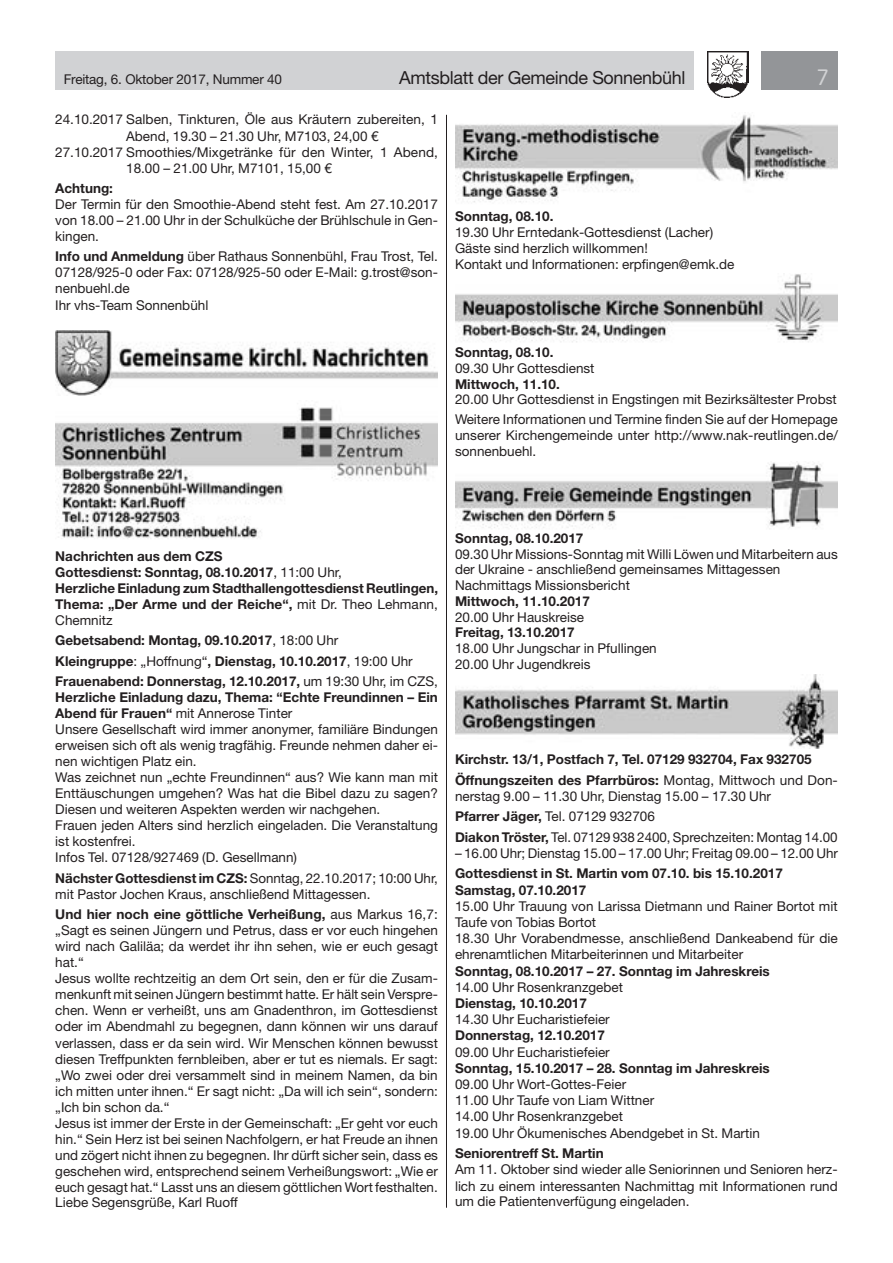
<style>
.page{position:relative;width:893px;height:1263px;background:#fff}
.page>*{position:absolute;margin:0;border:0;box-sizing:border-box;transform-origin:0 0}
.t1{font:21px "Neo Sans Std";color:#d1d2d4}
.t2{font:18px "Helvetica Neue LT Std";letter-spacing:-.02em;color:#231f20}
.t3{font:13.5px/16px "Helvetica Neue LT Std";color:#231f20}
.t4{font:700 13.5px/16px "Helvetica Neue LT Std";color:#231f20}
.s1{font-weight:700}
.s2{font-weight:400}
</style>
<div class="page">
<div style="left:55px;top:51px;width:639px;height:38px;background:#d1d2d4"></div>
<div style="left:761px;top:51px;width:77px;height:38px;background:#939598"></div>
<img style="left:707px;top:51px;width:41px;height:47px">
<img style="left:55px;top:331px;width:383px;height:64px">
<img style="left:55px;top:407px;width:383px;height:132px">
<img style="left:455px;top:115px;width:383px;height:88px">
<img style="left:455px;top:274px;width:383px;height:68px">
<img style="left:455px;top:461px;width:383px;height:67px">
<img style="left:455px;top:674px;width:383px;height:74px">
<hr style="left:446px;top:115px;width:1px;height:1093px;background:#231f20">
<p class="t3" style="left:64px;top:71px;width:220px">Freitag, 6. Oktober 2017, Nummer 40</p>
<h2 class="t2" style="left:399px;top:67px;width:288px">Amtsblatt der Gemeinde Sonnenbühl</h2>
<h1 class="t1" style="left:816px;top:64px;width:14px">7</h1>
<p class="t3" style="left:55px;top:111px;width:384px">24.10.2017 Salben, Tinkturen, Öle aus Kräutern zubereiten, 1</p>
<p class="t3" style="left:126px;top:127px;width:254px">Abend, 19.30 – 21.30 Uhr, M7103, 24,00 €</p>
<p class="t3" style="left:55px;top:144px;width:384px">27.10.2017 Smoothies/Mixgetränke für den Winter, 1 Abend,</p>
<p class="t3" style="left:126px;top:160px;width:207px">18.00 – 21.00 Uhr, M7101, 15,00 €</p>
<p class="t4" style="left:55px;top:180px;width:59px">Achtung:</p>
<p class="t3" style="left:55px;top:196px;width:384px;text-align:justify">Der Termin für den Smoothie-Abend steht fest. Am 27.10.2017 von 18.00 – 21.00 Uhr in der Schulküche der Brühlschule in Gen&shy;kingen.</p>
<p class="t3" style="left:55px;top:248px;width:384px"><span class="s1">Info und Anmeldung</span> über Rathaus Sonnenbühl, Frau Trost, Tel.<br>07128/925-0 oder Fax: 07128/925-50 oder E-Mail: g.trost@son&shy;nenbuehl.de<br>Ihr vhs-Team Sonnenbühl</p>
<p class="t4" style="left:455px;top:208px;width:100px">Sonntag, 08.10.</p>
<p class="t3" style="left:455px;top:224px;width:281px">19.30 Uhr Erntedank-Gottesdienst (Lacher)<br>Gäste sind herzlich willkommen!<br>Kontakt und Informationen: erpfingen@emk.de</p>
<p class="t4" style="left:455px;top:344px;width:100px">Sonntag, 08.10.</p>
<p class="t3" style="left:455px;top:360px;width:141px">09.30 Uhr Gottesdienst</p>
<p class="t4" style="left:455px;top:375px;width:106px">Mittwoch, 11.10.</p>
<p class="t3" style="left:455px;top:389px;width:384px;line-height:20px">20.00 Uhr Gottesdienst in Engstingen mit Bezirksältester Probst<br>Weitere Informationen und Termine finden Sie auf der Homepage</p>
<p class="t3" style="left:455px;top:427px;width:384px">unserer Kirchengemeinde unter http://www.nak-reutlingen.de/ sonnenbuehl.</p>
<p class="t4" style="left:55px;top:548px;width:384px">Nachrichten aus dem CZS<br>Gottesdienst: Sonntag, 08.10.2017<span class="s2">, 11:00 Uhr,<br></span>Herzliche Einladung zum Stadthallengottesdienst Reutlingen, Thema: „Der Arme und der Reiche“, <span class="s2">mit Dr. Theo Lehmann, Chemnitz</span></p>
<p class="t4" style="left:55px;top:630px;width:384px;line-height:20.2px">Gebetsabend: Montag, 09.10.2017<span class="s2">, 18:00 Uhr<br></span>Kleingruppe<span class="s2">: „Hoffnung“</span>, Dienstag, 10.10.2017<span class="s2">, 19:00 Uhr<br></span>Frauenabend: Donnerstag, 12.10.2017, <span class="s2">um 19:30 Uhr, im CZS,</span></p>
<p class="t3" style="left:55px;top:689px;width:384px"><span class="s1">Herzliche Einladung dazu, Thema: “Echte Freundinnen – Ein Abend für Frauen“</span> mit Annerose Tinter<br>Unsere Gesellschaft wird immer anonymer, familiäre Bindungen erweisen sich oft als wenig tragfähig. Freunde nehmen daher ei&shy;nen wichtigen Platz ein.<br>Was zeichnet nun „echte Freundinnen“ aus? Wie kann man mit Enttäuschungen umgehen? Was hat die Bibel dazu zu sagen?<br>Diesen und weiteren Aspekten werden wir nachgehen.<br>Frauen jeden Alters sind herzlich eingeladen. Die Veranstaltung ist kostenfrei.<br>Infos Tel. 07128/927469 (D. Gesellmann)</p>
<p class="t3" style="left:55px;top:870px;width:384px"><span class="s1">Nächster Gottesdienst im CZS:</span> Sonntag, 22.10.2017; 10:00 Uhr, mit Pastor Jochen Kraus, anschließend Mittagessen.</p>
<p class="t3" style="left:55px;top:906px;width:384px"><span class="s1">Und hier noch eine göttliche Verheißung,</span> aus Markus 16,7: „Sagt es seinen Jüngern und Petrus, dass er vor euch hingehen wird nach Galiläa; da werdet ihr ihn sehen, wie er euch gesagt hat.“<br>Jesus wollte rechtzeitig an dem Ort sein, den er für die Zusam&shy;menkunft mit seinen Jüngern bestimmt hatte. Er hält sein Verspre&shy;chen. Wenn er verheißt, uns am Gnadenthron, im Gottesdienst oder im Abendmahl zu begegnen, dann können wir uns darauf verlassen, dass er da sein wird. Wir Menschen können bewusst diesen Treffpunkten fernbleiben, aber er tut es niemals. Er sagt: „Wo zwei oder drei versammelt sind in meinem Namen, da bin ich mitten unter ihnen.“ Er sagt nicht: „Da will ich sein“, sondern: „Ich bin schon da.“<br>Jesus ist immer der Erste in der Gemeinschaft: „Er geht vor euch hin.“ Sein Herz ist bei seinen Nachfolgern, er hat Freude an ihnen und zögert nicht ihnen zu begegnen. Ihr dürft sicher sein, dass es geschehen wird, entsprechend seinem Verheißungswort: „Wie er euch gesagt hat.“ Lasst uns an diesem göttlichen Wort festhalten.<br>Liebe Segensgrüße, Karl Ruoff</p>
<p class="t4" style="left:455px;top:530px;width:130px">Sonntag, 08.10.2017</p>
<p class="t3" style="left:455px;top:546px;width:384px">09.30 Uhr Missions-Sonntag mit Willi Löwen und Mitarbeitern aus der Ukraine - anschließend gemeinsames Mittagessen<br>Nachmittags Missionsbericht</p>
<p class="t4" style="left:455px;top:593px;width:136px">Mittwoch, 11.10.2017</p>
<p class="t3" style="left:455px;top:609px;width:131px">20.00 Uhr Hauskreise</p>
<p class="t4" style="left:455px;top:624px;width:121px">Freitag, 13.10.2017</p>
<p class="t3" style="left:455px;top:640px;width:203px">18.00 Uhr Jungschar in Pfullingen<br>20.00 Uhr Jugendkreis</p>
<p class="t4" style="left:455px;top:749px;width:384px;line-height:20.4px">Kirchstr. 13/1, Postfach 7, Tel. 07129 932704, Fax 932705<br>Öffnungszeiten des Pfarrbüros: <span class="s2">Montag, Mittwoch und Don-</span></p>
<p class="t3" style="left:455px;top:786px;width:384px;line-height:20.4px">nerstag 9.00 – 11.30 Uhr, Dienstag 15.00 – 17.30 Uhr<br><span class="s1">Pfarrer Jäger,</span> Tel. 07129 932706<br><span class="s1">Diakon Tröster,</span> Tel. 07129 938 2400, Sprechzeiten: Montag 14.00</p>
<p class="t3" style="left:455px;top:845px;width:384px">– 16.00 Uhr; Dienstag 15.00 – 17.00 Uhr; Freitag 09.00 – 12.00 Uhr</p>
<p class="t4" style="left:455px;top:865px;width:329px">Gottesdienst in St. Martin vom 07.10. bis 15.10.2017<br>Samstag, 07.10.2017</p>
<p class="t3" style="left:455px;top:898px;width:384px">15.00 Uhr Trauung von Larissa Dietmann und Rainer Bortot mit Taufe von Tobias Bortot<br>18.30 Uhr Vorabendmesse, anschließend Dankeabend für die ehrenamtlichen Mitarbeiterinnen und Mitarbeiter</p>
<p class="t4" style="left:455px;top:962px;width:316px">Sonntag, 08.10.2017 – 27. Sonntag im Jahreskreis</p>
<p class="t3" style="left:455px;top:979px;width:170px">14.00 Uhr Rosenkranzgebet</p>
<p class="t4" style="left:455px;top:995px;width:133px">Dienstag, 10.10.2017</p>
<p class="t3" style="left:455px;top:1011px;width:156px">14.30 Uhr Eucharistiefeier</p>
<p class="t4" style="left:455px;top:1027px;width:151px">Donnerstag, 12.10.2017</p>
<p class="t3" style="left:455px;top:1044px;width:156px">09.00 Uhr Eucharistiefeier</p>
<p class="t4" style="left:455px;top:1060px;width:316px">Sonntag, 15.10.2017 – 28. Sonntag im Jahreskreis</p>
<p class="t3" style="left:455px;top:1076px;width:306px">09.00 Uhr Wort-Gottes-Feier<br>11.00 Uhr Taufe von Liam Wittner<br>14.00 Uhr Rosenkranzgebet<br>19.00 Uhr Ökumenisches Abendgebet in St. Martin</p>
<p class="t4" style="left:455px;top:1145px;width:150px">Seniorentreff St. Martin</p>
<p class="t3" style="left:455px;top:1161px;width:384px;text-align:justify">Am 11. Oktober sind wieder alle Seniorinnen und Senioren herz&shy;lich zu einem interessanten Nachmittag mit Informationen rund um die Patientenverfügung eingeladen.</p>
</div>
